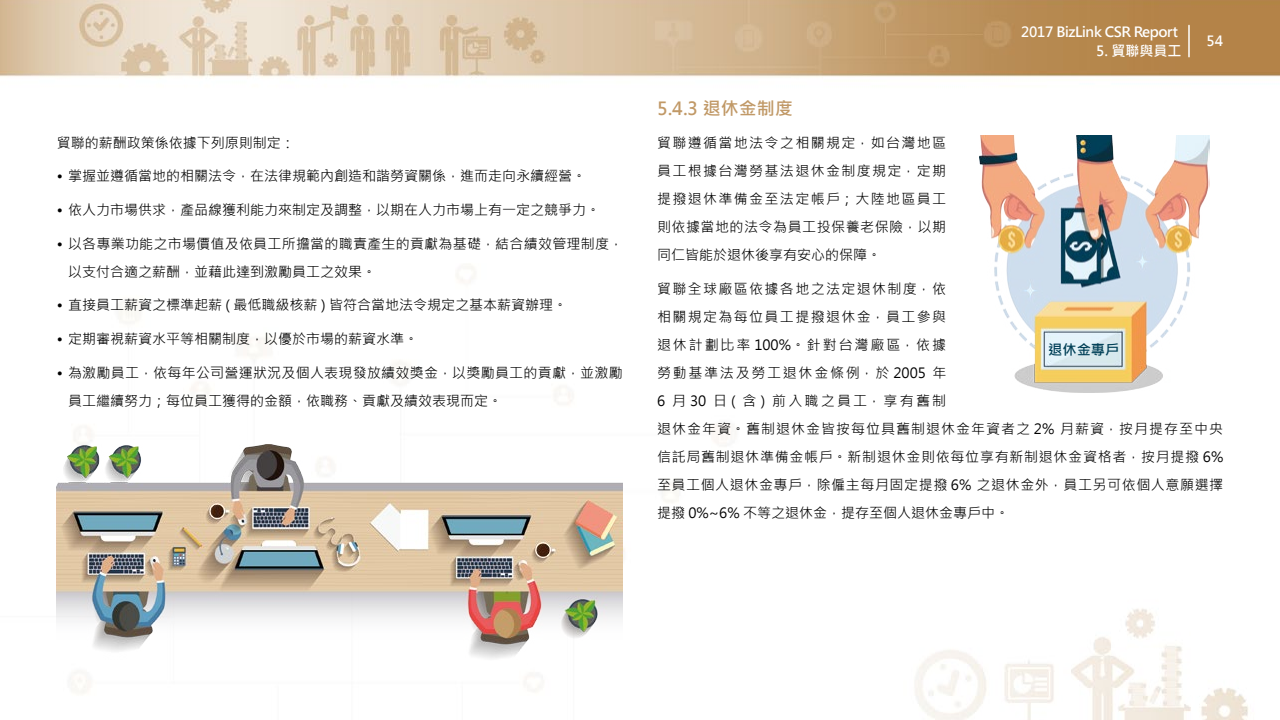
<style>
.page{position:relative;width:1280px;height:720px;background:#fff}
.page>*{position:absolute;margin:0;border:0;box-sizing:border-box;transform-origin:0 0}
.t1{font:700 18px "Microsoft Jheng Hei";color:#c19967}
.t2{font:700 14.3px "Microsoft Jheng Hei";color:#003f57}
.t3{font:14px/28px "Microsoft Jheng Hei";letter-spacing:.07em;color:#000}
.t4{font:14px/28px "Microsoft Jheng Hei";letter-spacing:.02em;color:#000}
.t5{font:14px "Microsoft Jheng Hei";color:#000}
.t6{font:700 14px "Microsoft Jheng Hei";letter-spacing:-.025em;color:#fff}
</style>
<div class="page">
<img style="left:0;top:0;width:1280px;height:720px">
<img style="left:980px;top:136px;width:230px;height:256px">
<img style="left:57px;top:444px;width:566px;height:217px">
<hr style="left:1188px;top:25px;width:2px;height:32px;background:#fff">
<p class="t5" style="left:57px;top:134px;width:239px">貿聯的薪酬政策係依據下列原則制定：</p>
<p class="t5" style="left:57px;top:168px;width:531px">• 掌握並遵循當地的相關法令，在法律規範內創造和諧勞資關係，進而走向永續經營。</p>
<p class="t5" style="left:57px;top:201px;width:545px">• 依人力市場供求，產品線獲利能力來制定及調整，以期在人力市場上有一定之競爭力。</p>
<p class="t4" style="left:68px;top:230px;width:557px;text-indent:-11px">• 以各專業功能之市場價值及依員工所擔當的職責產生的貢獻為基礎，結合績效管理制度，以支付合適之薪酬，並藉此達到激勵員工之效果。</p>
<p class="t5" style="left:57px;top:297px;width:512px">• 直接員工薪資之標準起薪 ( 最低職級核薪 ) 皆符合當地法令規定之基本薪資辦理。</p>
<p class="t5" style="left:57px;top:330px;width:363px">• 定期審視薪資水平等相關制度，以優於市場的薪資水準。</p>
<p class="t4" style="left:68px;top:359px;width:556px;text-indent:-11px">• 為激勵員工，依每年公司營運狀況及個人表現發放績效獎金，以獎勵員工的貢獻，並激勵員工繼續努力；每位員工獲得的金額，依職務、貢獻及績效表現而定。</p>
<p class="t6" style="left:1021px;top:23px;width:159px">2017 BizLink CSR Report</p>
<p class="t6" style="left:1096px;top:42px;width:87px">5. 貿聯與員工</p>
<p class="t6" style="left:1207px;top:32px;width:18px">54</p>
<p class="t1" style="left:657px;top:97px;width:137px">5.4.3 退休金制度</p>
<p class="t4" style="left:657px;top:129px;width:291px;text-align:justify">貿聯遵循當地法令之相關規定，如台灣地區員工根據台灣勞基法退休金制度規定，定期提撥退休準備金至法定帳戶；大陸地區員工則依據當地的法令為員工投保養老保險，以期同仁皆能於退休後享有安心的保障。</p>
<p class="t3" style="left:657px;top:275px;width:568px">貿聯全球廠區依據各地之法定退休制度，依<br>相關規定為每位員工提撥退休金，員工參與<br>退休計劃比率 100%。針對台灣廠區，依據<br>勞動基準法及勞工退休金條例，於 2005 年<br>6 月 30 日 ( 含 ) 前入職之員工，享有舊制<br>退休金年資。舊制退休金皆按每位具舊制退休金年資者之 2% 月薪資，按月提存至中央信託局舊制退休準備金帳戶。新制退休金則依每位享有新制退休金資格者，按月提撥 6%至員工個人退休金專戶，除僱主每月固定提撥 6% 之退休金外，員工另可依個人意願選擇提撥 0%~6% 不等之退休金，提存至個人退休金專戶中。</p>
<p class="t2" style="left:1048px;top:341px;width:73px">退休金專戶</p>
</div>
